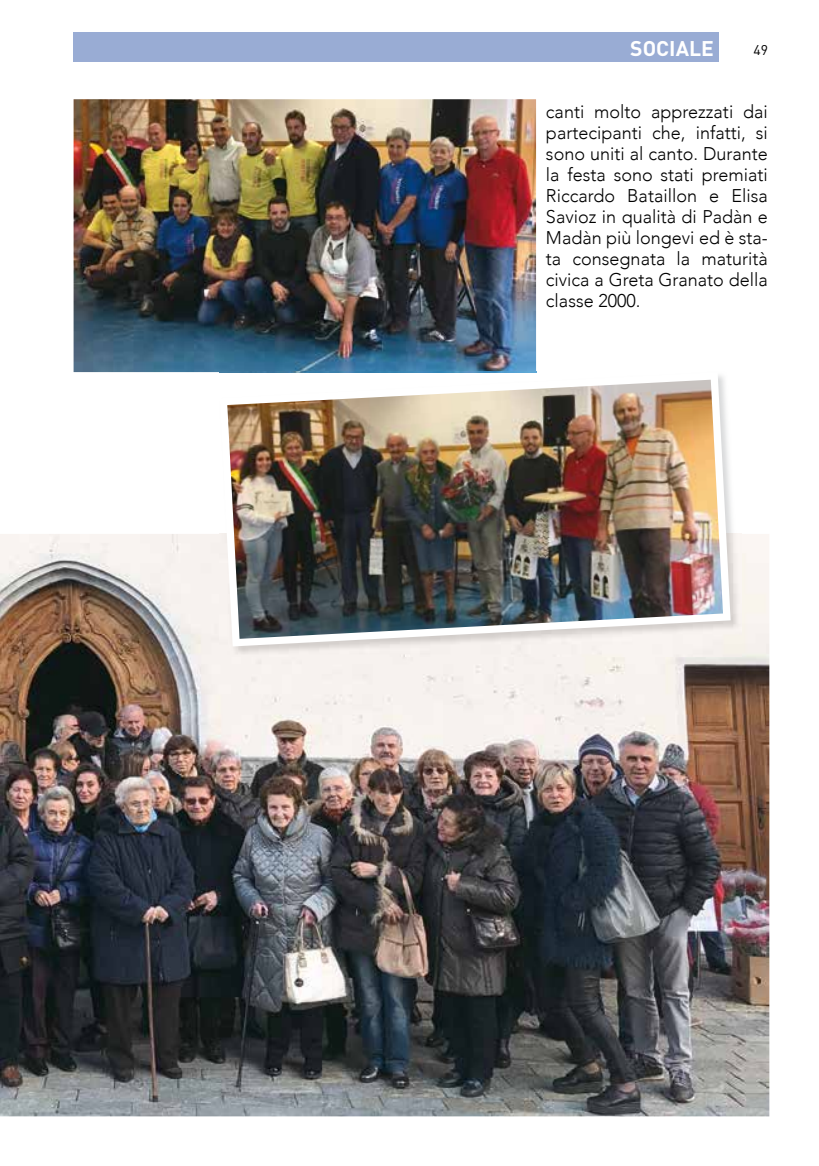
<style>
.page{position:relative;width:819px;height:1166px;background:#fff}
.page>*{position:absolute;margin:0;border:0;box-sizing:border-box;transform-origin:0 0}
.t1{font:700 21px "DIN";color:#fff}
.t2{font:300 18.38px/21px "Avenir";color:#000;text-align:justify}
.t3{font:14px "DIN";color:#000}
</style>
<div class="page">
<img style="left:74px;top:99px;width:462px;height:273px">
<div style="left:74px;top:32px;width:644px;height:30px;background:#99acd4"></div>
<img style="left:0;top:534px;width:769px;height:582px">
<img style="left:219px;top:371px;width:522px;height:285px">
<img style="left:219px;top:371px;width:317px;height:1px">
<img style="left:220px;top:372px;width:510px;height:274px">
<p class="t1" style="left:630px;top:35px;width:85px">SOCIALE</p>
<p class="t3" style="left:753px;top:42px;width:16px">49</p>
<p class="t2" style="left:546px;top:101px;width:223px">canti molto apprezzati dai partecipanti che, infatti, si sono uniti al canto. Durante la festa sono stati premiati Riccardo Bataillon e Elisa Savioz in qualità di Padàn e Madàn più longevi ed è sta&shy;ta consegnata la maturità civica a Greta Granato della classe 2000.</p>
</div>
